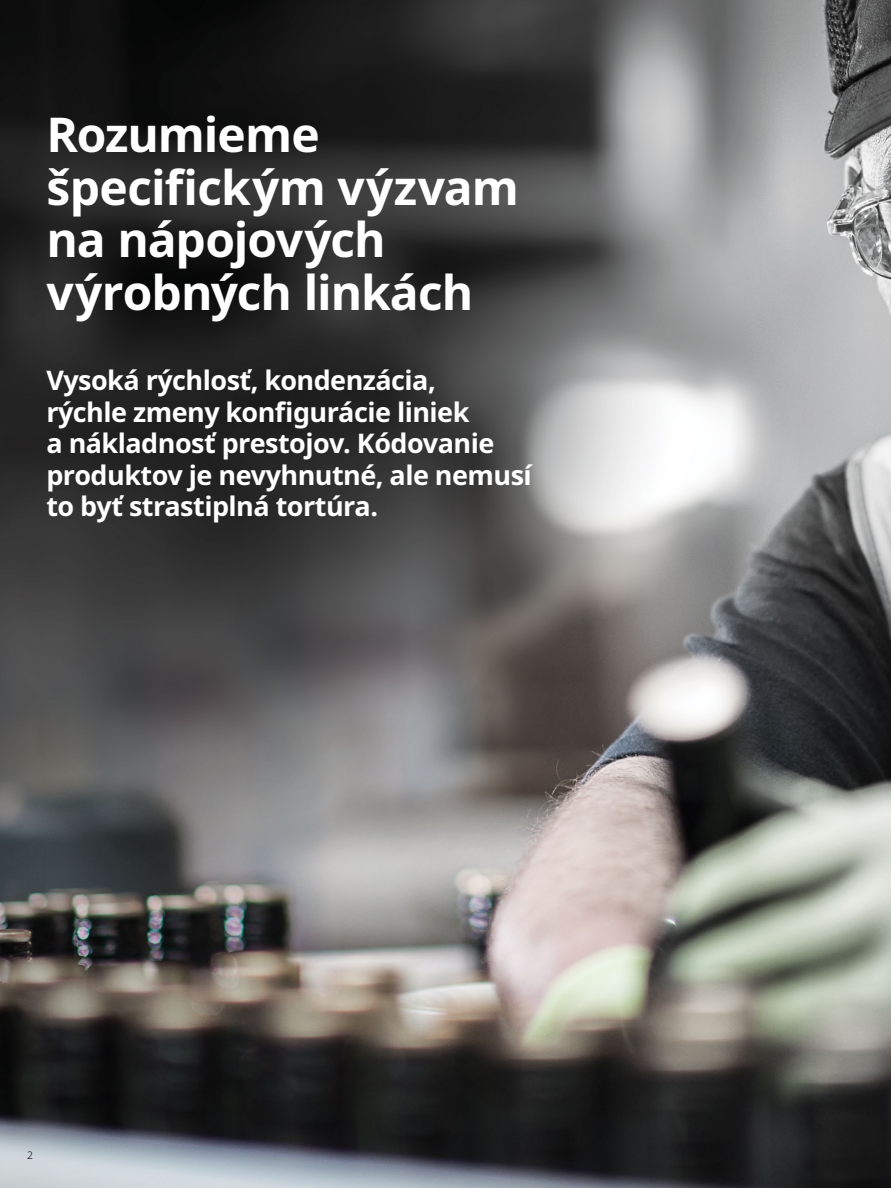
<style>
.page{position:relative;width:891px;height:1188px;background:#fff}
.page>*{position:absolute;margin:0;border:0;box-sizing:border-box;transform-origin:0 0}
.t1{font:700 48px/52.5px "Noto Sans";letter-spacing:-.02em;color:#fff}
.t2{font:700 27px/31.5px "Noto Sans";letter-spacing:-.02em;color:#fff}
.t3{font:300 10.5px "Noto Sans";color:#000}
</style>
<div class="page">
<img style="left:0;top:0;width:891px;height:1188px">
<h1 class="t1" style="left:46px;top:108px;width:474px">Rozumieme špecifickým výzvam na nápojových výrobných linkách</h1>
<p class="t2" style="left:46px;top:364px;width:487px">Vysoká rýchlosť, kondenzácia,<br>rýchle zmeny konfigurácie liniek<br>a nákladnosť prestojov. Kódovanie produktov je nevyhnutné, ale nemusí to byť strastiplná tortúra.</p>
<p class="t3" style="left:27px;top:1148px;width:7px">2</p>
</div>
